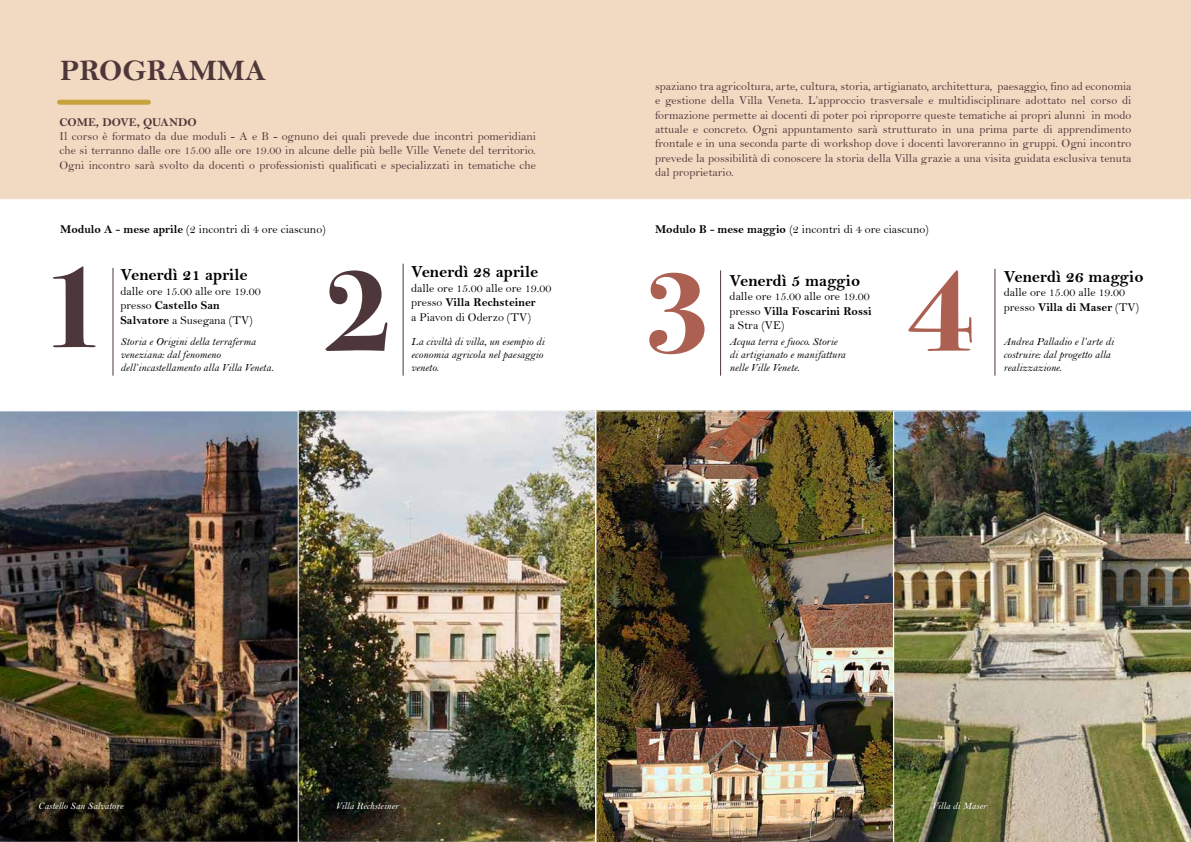
<style>
.page{position:relative;width:1191px;height:842px;background:#fff}
.page>*{position:absolute;margin:0;border:0;box-sizing:border-box;transform-origin:0 0}
.t1{font:700 120px "Bodoni Svty Two ITCTT";color:#4e373a}
.t2{font:700 120px "Bodoni Svty Two ITCTT";color:#ac6052}
.t3{font:30px "Bell MT Bold";color:#4e373a}
.t4{font:17px "Bell MT Bold";color:#000}
.t5{font:12px/14.4px "Bell";color:#4e373a;text-align:justify}
.t6{font:12px "Bell";color:#000}
.t7{font:12px "Bell MT Bold";color:#000}
.t8{font:12px "Bell MT Bold";color:#4e373a}
.t9{font:11px/13.2px "Bell MT Italic";color:#000}
.t10{font:10px "Bell MT Italic";color:#fff}
.s1{font-family:"Bell MT Bold"}
.s2{font-family:"Bell"}
</style>
<div class="page">
<img style="left:299px;top:410px;width:296px;height:432px">
<img style="left:0;top:410px;width:299px;height:432px">
<div style="left:0;top:0;width:1191px;height:199px;background:#f1dac1"></div>
<div style="left:60px;top:100px;width:88px;height:5px;background:#c7a33b"></div>
<hr style="left:112px;top:268px;width:1px;height:108px;background:#4e373a">
<hr style="left:402px;top:264px;width:1px;height:112px;background:#4e373a">
<img style="left:894px;top:410px;width:297px;height:432px">
<img style="left:595px;top:410px;width:299px;height:432px">
<hr style="left:720px;top:270px;width:1px;height:106px;background:#4e373a">
<hr style="left:994px;top:269px;width:1px;height:107px;background:#4e373a">
<h2 class="t3" style="left:60px;top:52px;width:207px">PROGRAMMA</h2>
<p class="t8" style="left:60px;top:115px;width:139px">COME, DOVE, QUANDO</p>
<p class="t5" style="left:60px;top:129px;width:478px">Il corso è formato da due moduli - A e B - ognuno dei quali prevede due incontri pomeridiani che si terranno dalle ore 15.00 alle ore 19.00 in alcune delle più belle Ville Venete del territorio.<br>Ogni incontro sarà svolto da docenti o professionisti qualificati e specializzati in tematiche che</p>
<p class="t6" style="left:60px;top:222px;width:267px"><span class="s1">Modulo A - mese aprile</span> (2 incontri di 4 ore ciascuno)</p>
<h3 class="t4" style="left:411px;top:262px;width:129px">Venerdì 28 aprile</h3>
<p class="t6" style="left:411px;top:281px;width:142px">dalle ore 15.00 alle ore 19.00</p>
<p class="t7" style="left:411px;top:295px;width:126px"><span class="s2">presso</span> Villa Rechsteiner</p>
<h1 class="t1" style="left:40px;top:207px;width:69px">1</h1>
<h1 class="t1" style="left:324px;top:211px;width:69px">2</h1>
<h3 class="t4" style="left:120px;top:265px;width:129px">Venerdì 21 aprile</h3>
<p class="t6" style="left:120px;top:284px;width:142px">dalle ore 15.00 alle ore 19.00</p>
<p class="t7" style="left:120px;top:298px;width:101px"><span class="s2">presso</span> Castello San</p>
<p class="t6" style="left:120px;top:313px;width:134px"><span class="s1">Salvatore</span> a Susegana (TV)</p>
<p class="t6" style="left:411px;top:310px;width:121px">a Piavon di Oderzo (TV)</p>
<p class="t9" style="left:120px;top:335px;width:154px">Storia e Origini della terraferma veneziana: dal fenomeno dell’incastellamento alla Villa Veneta.</p>
<p class="t9" style="left:411px;top:335px;width:135px">La civiltà di villa, un esempio di economia agricola nel paesaggio veneto.</p>
<p class="t5" style="left:655px;top:79px;width:478px">spaziano tra agricoltura, arte, cultura, storia, artigianato, architettura, paesaggio, fino ad economia e gestione della Villa Veneta. L’approccio trasversale e multidisciplinare adottato nel corso di formazione permette ai docenti di poter poi riproporre queste tematiche ai propri alunni in modo attuale e concreto. Ogni appuntamento sarà strutturato in una prima parte di apprendimento frontale e in una seconda parte di workshop dove i docenti lavoreranno in gruppi. Ogni incontro prevede la possibilità di conoscere la storia della Villa grazie a una visita guidata esclusiva tenuta dal proprietario.</p>
<p class="t6" style="left:655px;top:222px;width:275px"><span class="s1">Modulo B - mese maggio</span> (2 incontri di 4 ore ciascuno)</p>
<h1 class="t2" style="left:643px;top:213px;width:69px">3</h1>
<h3 class="t4" style="left:729px;top:271px;width:132px">Venerdì 5 maggio</h3>
<p class="t6" style="left:729px;top:289px;width:142px">dalle ore 15.00 alle ore 19.00</p>
<p class="t7" style="left:729px;top:304px;width:144px"><span class="s2">presso</span> Villa Foscarini Rossi</p>
<p class="t6" style="left:729px;top:318px;width:57px">a Stra (VE)</p>
<p class="t9" style="left:729px;top:335px;width:118px">Acqua terra e fuoco. Storie di artigianato e manifattura nelle Ville Venete.</p>
<h1 class="t2" style="left:907px;top:211px;width:69px">4</h1>
<h3 class="t4" style="left:1003px;top:266px;width:141px">Venerdì 26 maggio</h3>
<p class="t6" style="left:1003px;top:285px;width:123px">dalle ore 15.00 alle 19.00</p>
<p class="t7" style="left:1003px;top:300px;width:137px"><span class="s2">presso</span> Villa di Maser <span class="s2">(TV)</span></p>
<p class="t9" style="left:1003px;top:335px;width:112px">Andrea Palladio e l’arte di costruire: dal progetto alla realizzazione.</p>
<p class="t10" style="left:38px;top:800px;width:86px">Castello San Salvatore</p>
<p class="t10" style="left:336px;top:800px;width:64px">Villa Rechsteiner</p>
<p class="t10" style="left:647px;top:800px;width:80px">Villa Foscarini Rossi</p>
<p class="t10" style="left:932px;top:800px;width:56px">Villa di Maser</p>
</div>
